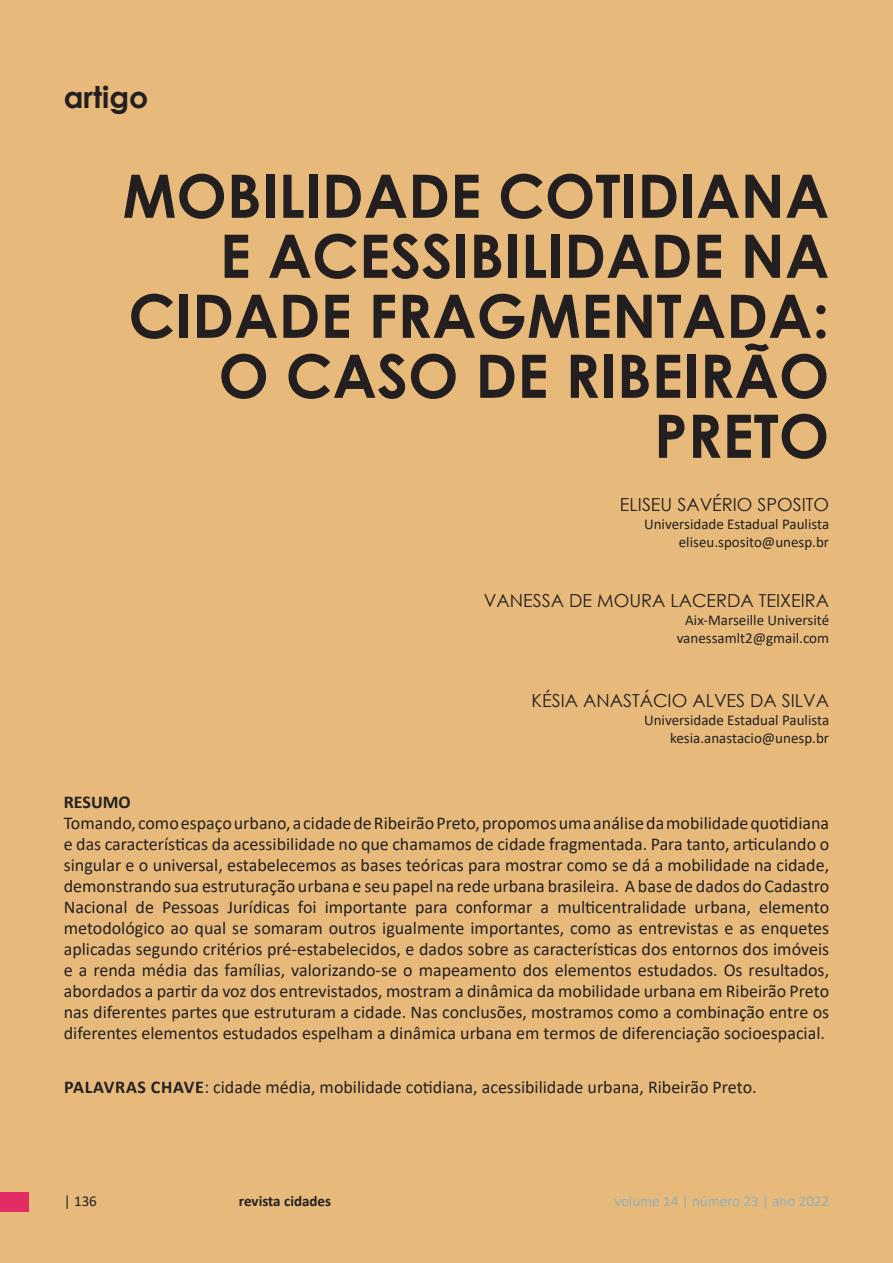
<style>
.page{position:relative;width:893px;height:1263px;background:#e7ba7b}
.page>*{position:absolute;margin:0;border:0;box-sizing:border-box;transform-origin:0 0}
.t1{font:700 60px/60px "Century Gothic";color:#231f20;text-align:right}
.t2{font:700 30px "Century Gothic";color:#231f20}
.t3{font:18px/21px "Calibri";color:#231f20;text-align:justify}
.t4{font:18px "Century Gothic";color:#231f20}
.t5{font:700 18px "Calibri";color:#231f20}
.t6{font:15px/18px "Calibri";color:#231f20;text-align:right}
.t7{font:15px "Calibri";color:#95b0b7}
.t8{font:700 15px "Calibri";color:#231f20}
.s1{font-weight:700}
</style>
<div class="page">
<div style="left:0;top:1192px;width:29px;height:20px;background:#e22d64"></div>
<h2 class="t2" style="left:64px;top:74px;width:86px">artigo</h2>
<h1 class="t1" style="left:122px;top:163px;width:708px">MOBILIDADE COTIDIANA<br>E ACESSIBILIDADE NA<br>CIDADE FRAGMENTADA:<br>O CASO DE RIBEIRÃO<br>PRETO</h1>
<p class="t4" style="left:620px;top:492px;width:211px">ELISEU SAVÉRIO SPOSITO</p>
<p class="t6" style="left:644px;top:515px;width:187px">Universidade Estadual Paulista eliseu.sposito@unesp.br</p>
<p class="t4" style="left:484px;top:588px;width:347px">VANESSA DE MOURA LACERDA TEIXEIRA</p>
<p class="t6" style="left:677px;top:610px;width:154px;text-align:center">Aix-Marseille Université vanessamlt2@gmail.com</p>
<p class="t4" style="left:531px;top:688px;width:299px">KÉSIA ANASTÁCIO ALVES DA SILVA</p>
<p class="t6" style="left:644px;top:711px;width:187px">Universidade Estadual Paulista kesia.anastacio@unesp.br</p>
<p class="t5" style="left:64px;top:789px;width:68px">RESUMO</p>
<p class="t3" style="left:64px;top:812px;width:767px">Tomando, como espaço urbano, a cidade de Ribeirão Preto, propomos uma análise da mobilidade quotidiana e das características da acessibilidade no que chamamos de cidade fragmentada. Para tanto, articulando o singular e o universal, estabelecemos as bases teóricas para mostrar como se dá a mobilidade na cidade, demonstrando sua estruturação urbana e seu papel na rede urbana brasileira. A base de dados do Cadastro Nacional de Pessoas Jurídicas foi importante para conformar a multicentralidade urbana, elemento metodológico ao qual se somaram outros igualmente importantes, como as entrevistas e as enquetes aplicadas segundo critérios pré-estabelecidos, e dados sobre as características dos entornos dos imóveis e a renda média das famílias, valorizando-se o mapeamento dos elementos estudados. Os resultados, abordados a partir da voz dos entrevistados, mostram a dinâmica da mobilidade urbana em Ribeirão Preto nas diferentes partes que estruturam a cidade. Nas conclusões, mostramos como a combinação entre os diferentes elementos estudados espelham a dinâmica urbana em termos de diferenciação socioespacial.</p>
<p class="t3" style="left:64px;top:1076px;width:694px"><span class="s1">PALAVRAS CHAVE</span>: cidade média, mobilidade cotidiana, acessibilidade urbana, Ribeirão Preto.</p>
<p class="t6" style="left:64px;top:1192px;width:35px">| 136</p>
<p class="t8" style="left:239px;top:1191px;width:94px">revista cidades</p>
<p class="t7" style="left:614px;top:1191px;width:216px">volume 14 | número 23 | ano 2022</p>
</div>
